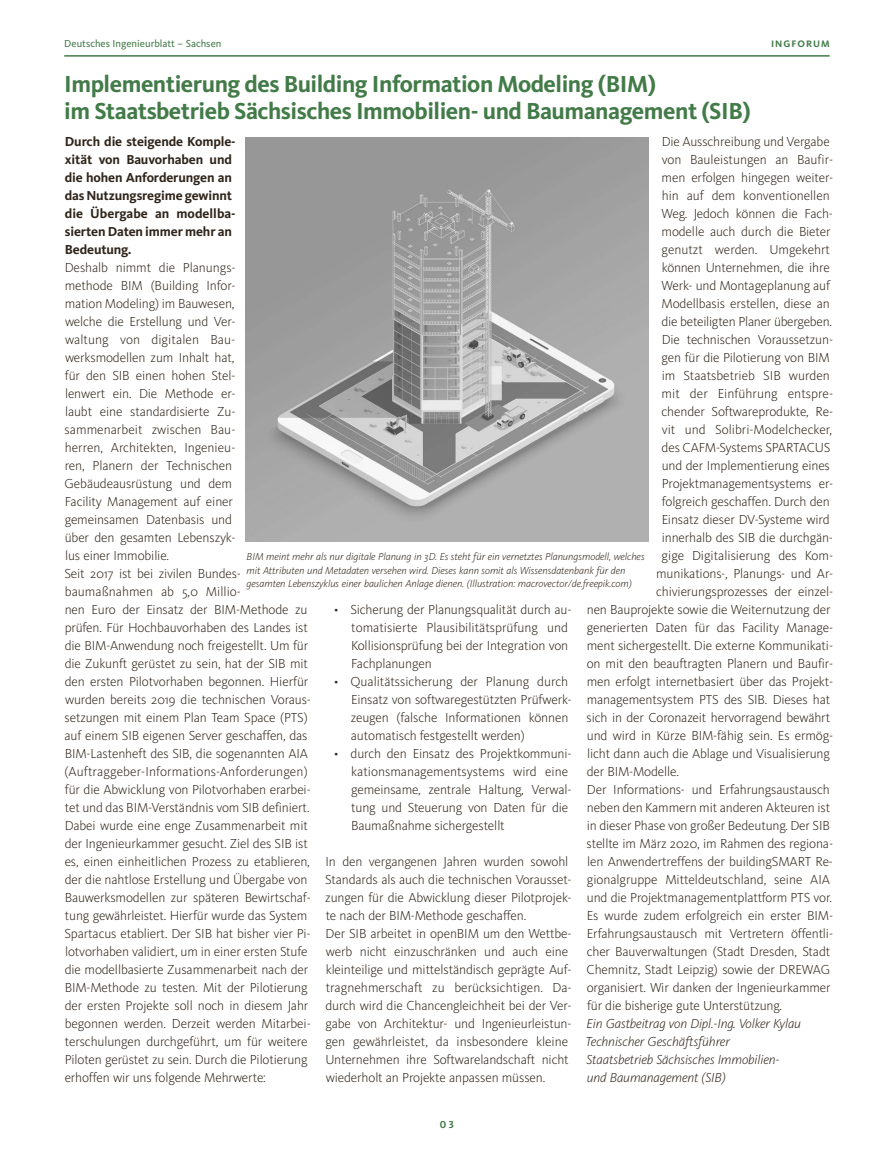
<style>
.page{position:relative;width:871px;height:1169px;background:#fff}
.page>*{position:absolute;margin:0;border:0;box-sizing:border-box;transform-origin:0 0}
.t1{font:700 24px/27px "Kievit OT";letter-spacing:-.02em;color:#427b48}
.t2{font:300 13.5px/18px "Kievit OT";letter-spacing:-.01em;color:#2f251b}
.t3{font:700 13.5px/18px "Kievit OT";letter-spacing:-.01em;color:#2f251b}
.t4{font:italic 300 13.5px/18px "Kievit OT";letter-spacing:-.01em;color:#2f251b}
.t5{font:italic 300 10.5px/13.5px "Kievit OT";letter-spacing:-.005em;color:#2f251b}
.t6{font:10.5px "Kievit OT";color:#427b48}
.t7{font:700 10.5px "Kievit OT";color:#427b48}
.t8{font:700 9.75px "Kievit OT";letter-spacing:.11em;color:#427b48}
</style>
<div class="page">
<hr style="left:64px;top:55px;width:766px;height:2px;background:#427b48">
<img style="left:245px;top:138px;width:403px;height:403px">
<p class="t6" style="left:64px;top:38px;width:159px">Deutsches Ingenieurblatt – Sachsen</p>
<p class="t8" style="left:771px;top:38px;width:60px">INGFORUM</p>
<h1 class="t1" style="left:64px;top:71px;width:688px">Implementierung des Building Information Modeling (BIM)<br>im Staatsbetrieb Sächsisches Immobilien- und Baumanagement (SIB)</h1>
<p class="t3" style="left:65px;top:133px;width:172px">Durch die steigende Komple&shy;xität von Bauvorhaben und die hohen Anforderungen an das Nutzungsregime gewinnt die Übergabe an modellba&shy;sierten Daten immer mehr an<br>Bedeutung.</p>
<p class="t2" style="left:64px;top:259px;width:248px">Deshalb nimmt die Planungs-<br>methode BIM (Building Infor-<br>mation Modeling) im Bauwesen,<br>welche die Erstellung und Ver-<br>waltung von digitalen Bau&shy;werksmodellen zum Inhalt hat,<br>für den SIB einen hohen Stel-<br>lenwert ein. Die Methode er-<br>laubt eine standardisierte Zu&shy;sammenarbeit zwischen Bau-<br>herren, Architekten, Ingenieu-<br>ren, Planern der Technischen Gebäudeausrüstung und dem<br>Facility Management auf einer<br>gemeinsamen Datenbasis und<br>über den gesamten Lebenszyk-<br>lus einer Immobilie.<br>Seit 2017 ist bei zivilen Bundes&shy;baumaßnahmen ab 5,0 Millio-<br>nen Euro der Einsatz der BIM-Methode zu prüfen. Für Hochbauvorhaben des Landes ist die BIM-Anwendung noch freigestellt. Um für die Zukunft gerüstet zu sein, hat der SIB mit den ersten Pilotvorhaben begonnen. Hierfür wurden bereits 2019 die technischen Voraus&shy;setzungen mit einem Plan Team Space (PTS) auf einem SIB eigenen Server geschaffen, das BIM-Lastenheft des SIB, die sogenannten AIA (Auftraggeber-Informations-Anforderungen) für die Abwicklung von Pilotvorhaben erarbei&shy;tet und das BIM-Verständnis vom SIB definiert.<br>Dabei wurde eine enge Zusammenarbeit mit der Ingenieurkammer gesucht. Ziel des SIB ist es, einen einheitlichen Prozess zu etablieren, der die nahtlose Erstellung und Übergabe von Bauwerksmodellen zur späteren Bewirtschaf&shy;tung gewährleistet. Hierfür wurde das System Spartacus etabliert. Der SIB hat bisher vier Pi&shy;lotvorhaben validiert, um in einer ersten Stufe die modellbasierte Zusammenarbeit nach der BIM-Methode zu testen. Mit der Pilotierung der ersten Projekte soll noch in diesem Jahr begonnen werden. Derzeit werden Mitarbei&shy;terschulungen durchgeführt, um für weitere Piloten gerüstet zu sein. Durch die Pilotierung erhoffen wir uns folgende Mehrwerte:</p>
<p class="t2" style="left:662px;top:133px;width:170px">Die Ausschreibung und Vergabe</p>
<p class="t2" style="left:662px;top:151px;width:173px">von Bauleistungen an Baufir-</p>
<p class="t2" style="left:662px;top:169px;width:173px">men erfolgen hingegen weiter-</p>
<p class="t2" style="left:662px;top:187px;width:169px">hin auf dem konventionellen</p>
<p class="t2" style="left:662px;top:205px;width:173px">Weg. Jedoch können die Fach-</p>
<p class="t2" style="left:662px;top:223px;width:170px">modelle auch durch die Bieter</p>
<p class="t2" style="left:662px;top:241px;width:170px">genutzt werden. Umgekehrt</p>
<p class="t2" style="left:662px;top:259px;width:169px">können Unternehmen, die ihre</p>
<p class="t2" style="left:662px;top:277px;width:170px">Werk- und Montageplanung auf</p>
<p class="t2" style="left:662px;top:295px;width:170px">Modellbasis erstellen, diese an</p>
<p class="t2" style="left:662px;top:313px;width:172px">die beteiligten Planer übergeben.</p>
<p class="t2" style="left:662px;top:331px;width:173px">Die technischen Voraussetzun-</p>
<p class="t2" style="left:662px;top:349px;width:170px">gen für die Pilotierung von BIM</p>
<p class="t2" style="left:662px;top:367px;width:170px">im Staatsbetrieb SIB wurden</p>
<p class="t2" style="left:662px;top:385px;width:173px">mit der Einführung entspre-</p>
<p class="t2" style="left:662px;top:403px;width:173px">chender Softwareprodukte, Re-</p>
<p class="t2" style="left:662px;top:421px;width:172px">vit und Solibri-Modelchecker,</p>
<p class="t2" style="left:662px;top:439px;width:170px">des CAFM-Systems SPARTACUS</p>
<p class="t2" style="left:662px;top:457px;width:170px">und der Implementierung eines</p>
<p class="t2" style="left:662px;top:475px;width:173px">Projektmanagementsystems er-</p>
<p class="t2" style="left:662px;top:493px;width:169px">folgreich geschaffen. Durch den</p>
<p class="t2" style="left:662px;top:511px;width:170px">Einsatz dieser DV-Systeme wird</p>
<p class="t2" style="left:662px;top:529px;width:173px">innerhalb des SIB die durchgän-</p>
<p class="t2" style="left:662px;top:547px;width:173px">gige Digitalisierung des Kom-</p>
<p class="t2" style="left:656px;top:565px;width:178px">munikations-, Planungs- und Ar-</p>
<p class="t2" style="left:656px;top:583px;width:178px">chivierungsprozesses der einzel-</p>
<p class="t2" style="left:587px;top:601px;width:245px">nen Bauprojekte sowie die Weiternutzung der</p>
<p class="t2" style="left:587px;top:619px;width:248px">generierten Daten für das Facility Manage-</p>
<p class="t2" style="left:587px;top:637px;width:248px">ment sichergestellt. Die externe Kommunikati-</p>
<p class="t2" style="left:587px;top:655px;width:248px">on mit den beauftragten Planern und Baufir-</p>
<p class="t2" style="left:587px;top:673px;width:248px">men erfolgt internetbasiert über das Projekt-</p>
<p class="t2" style="left:587px;top:691px;width:245px">managementsystem PTS des SIB. Dieses hat</p>
<p class="t2" style="left:587px;top:709px;width:245px">sich in der Coronazeit hervorragend bewährt</p>
<p class="t2" style="left:587px;top:726px;width:248px">und wird in Kürze BIM-fähig sein. Es ermög-</p>
<p class="t2" style="left:587px;top:744px;width:244px">licht dann auch die Ablage und Visualisierung</p>
<p class="t2" style="left:587px;top:762px;width:94px">der BIM-Modelle.</p>
<p class="t2" style="left:587px;top:780px;width:244px">Der Informations- und Erfahrungsaustausch</p>
<p class="t2" style="left:587px;top:798px;width:245px">neben den Kammern mit anderen Akteuren ist</p>
<p class="t2" style="left:587px;top:816px;width:244px">in dieser Phase von großer Bedeutung. Der SIB</p>
<p class="t2" style="left:587px;top:834px;width:248px">stellte im März 2020, im Rahmen des regiona-</p>
<p class="t2" style="left:587px;top:852px;width:247px">len Anwendertreffens der buildingSMART Re-</p>
<p class="t2" style="left:587px;top:870px;width:245px">gionalgruppe Mitteldeutschland, seine AIA</p>
<p class="t2" style="left:587px;top:888px;width:247px">und die Projektmanagementplattform PTS vor.</p>
<p class="t2" style="left:587px;top:906px;width:248px">Es wurde zudem erfolgreich ein erster BIM-</p>
<p class="t2" style="left:587px;top:924px;width:248px">Erfahrungsaustausch mit Vertretern öffentli-</p>
<p class="t2" style="left:587px;top:942px;width:245px">cher Bauverwaltungen (Stadt Dresden, Stadt</p>
<p class="t2" style="left:587px;top:960px;width:245px">Chemnitz, Stadt Leipzig) sowie der DREWAG</p>
<p class="t2" style="left:587px;top:978px;width:245px">organisiert. Wir danken der Ingenieurkammer</p>
<p class="t2" style="left:587px;top:996px;width:196px">für die bisherige gute Unterstützung.</p>
<p class="t4" style="left:585px;top:1014px;width:217px">Ein Gastbeitrag von Dipl.-Ing. Volker Kylau Technischer Geschäftsführer<br>Staatsbetrieb Sächsisches Immobilien&shy;und Baumanagement (SIB)</p>
<p class="t5" style="left:247px;top:550px;width:399px">BIM meint mehr als nur digitale Planung in 3D. Es steht für ein vernetztes Planungsmodell, welches mit Attributen und Metadaten versehen wird. Dieses kann somit als Wissensdatenbank für den gesamten Lebenszyklus einer baulichen Anlage dienen. (Illustration: macrovector/de.freepik.com)</p>
<p class="t2" style="left:351px;top:601px;width:222px;text-indent:-17px">• Sicherung der Planungsqualität durch au&shy;tomatisierte Plausibilitätsprüfung und Kollisionsprüfung bei der Integration von Fachplanungen</p>
<p class="t2" style="left:351px;top:673px;width:222px;text-indent:-17px">• Qualitätssicherung der Planung durch Einsatz von softwaregestützten Prüfwerk&shy;zeugen (falsche Informationen können automatisch festgestellt werden)</p>
<p class="t2" style="left:351px;top:745px;width:222px;text-indent:-17px">• durch den Einsatz des Projektkommuni&shy;kationsmanagementsystems wird eine gemeinsame, zentrale Haltung, Verwal&shy;tung und Steuerung von Daten für die Baumaßnahme sichergestellt</p>
<p class="t2" style="left:325px;top:853px;width:248px">In den vergangenen Jahren wurden sowohl Standards als auch die technischen Vorausset&shy;zungen für die Abwicklung dieser Pilotprojek&shy;te nach der BIM-Methode geschaffen.<br>Der SIB arbeitet in openBIM um den Wettbe&shy;werb nicht einzuschränken und auch eine kleinteilige und mittelständisch geprägte Auf&shy;tragnehmerschaft zu berücksichtigen. Da&shy;durch wird die Chancengleichheit bei der Ver&shy;gabe von Architektur- und Ingenieurleistun&shy;gen gewährleistet, da insbesondere kleine Unternehmen ihre Softwarelandschaft nicht wiederholt an Projekte anpassen müssen.</p>
<p class="t7" style="left:440px;top:1118px;width:16px">03</p>
</div>
